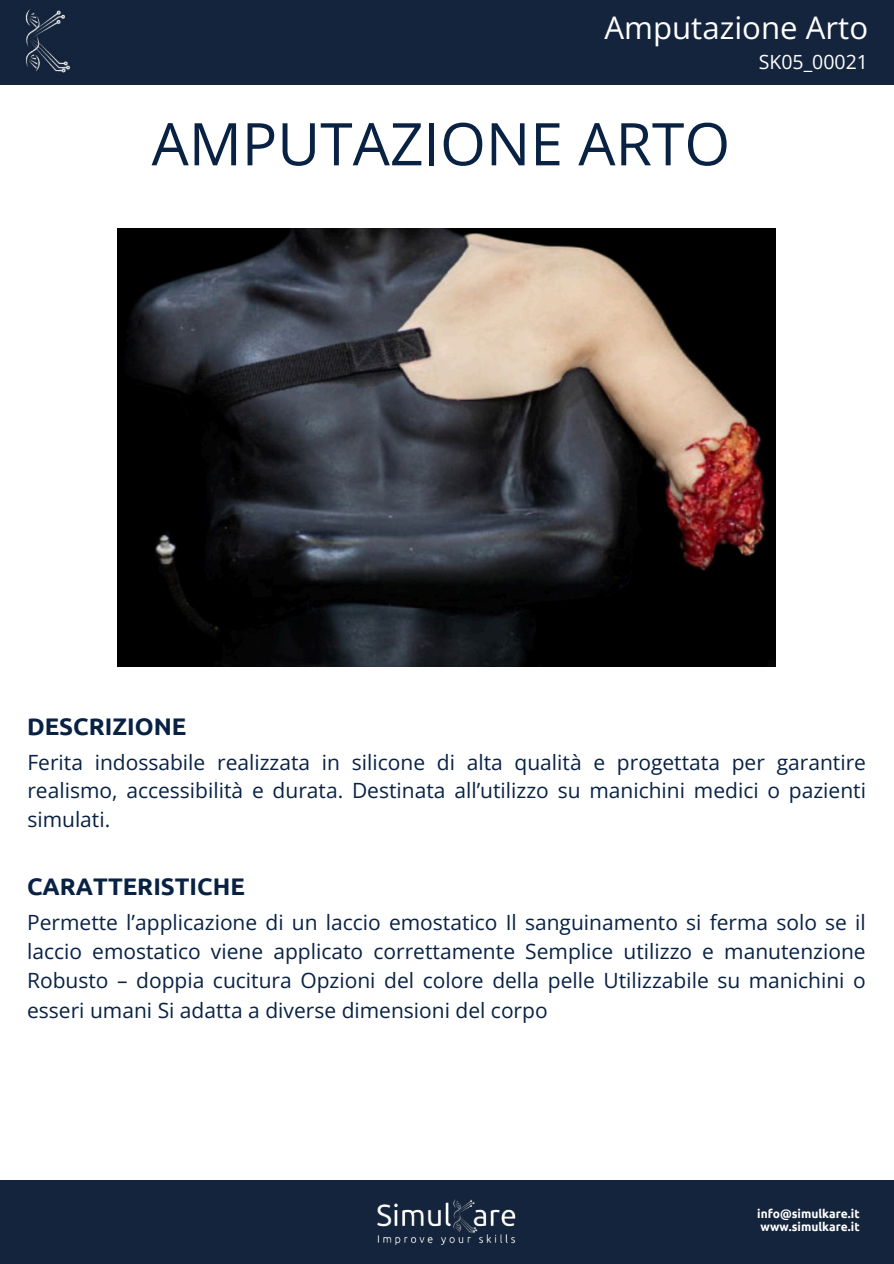
<style>
.page{position:relative;width:894px;height:1264px;background:#fff}
.page>*{position:absolute;margin:0;border:0;box-sizing:border-box;transform-origin:0 0}
.t1{font:58.8px "Open Sans";color:#092244}
.t2{font:31.2px "Open Sans";color:#fff}
.t3{font:700 24px "Ubuntu";color:#092244}
.t4{font:21px/29.2px "Open Sans";color:#092244;text-align:justify}
.t5{font:19.5px "Open Sans";color:#fff}
.t6{font:700 12px/13.5px "Ubuntu";color:#fff}
</style>
<div class="page">
<div style="left:0;top:0;width:892px;height:85px;background:#14243c"></div>
<img style="left:25px;top:10px;width:46px;height:63px">
<div style="left:0;top:1179px;width:892px;height:84px;background:#14243c"></div>
<img style="left:377px;top:1199px;width:139px;height:45px">
<img style="left:118px;top:229px;width:657px;height:437px">
<p class="t2" style="left:604px;top:5px;width:265px">Amputazione Arto</p>
<p class="t5" style="left:758px;top:48px;width:111px">SK05_00021</p>
<h3 class="t1" style="left:151px;top:102px;width:580px">AMPUTAZIONE ARTO</h3>
<h2 class="t3" style="left:27px;top:712px;width:161px">DESCRIZIONE</h2>
<h4 class="t4" style="left:27px;top:748px;width:840px;line-height:28.2px">Ferita indossabile realizzata in silicone di alta qualità e progettata per garantire realismo, accessibilità e durata. Destinata all’utilizzo su manichini medici o pazienti simulati.</h4>
<h1 class="t3" style="left:27px;top:873px;width:219px">CARATTERISTICHE</h1>
<h3 class="t4" style="left:27px;top:907px;width:840px">Permette l’applicazione di un laccio emostatico Il sanguinamento si ferma solo se il laccio emostatico viene applicato correttamente Semplice utilizzo e manutenzione Robusto – doppia cucitura Opzioni del colore della pelle Utilizzabile su manichini o esseri umani Si adatta a diverse dimensioni del corpo</h3>
<p class="t6" style="left:757px;top:1206px;width:104px">info@simulkare.it www.simulkare.it</p>
</div>
